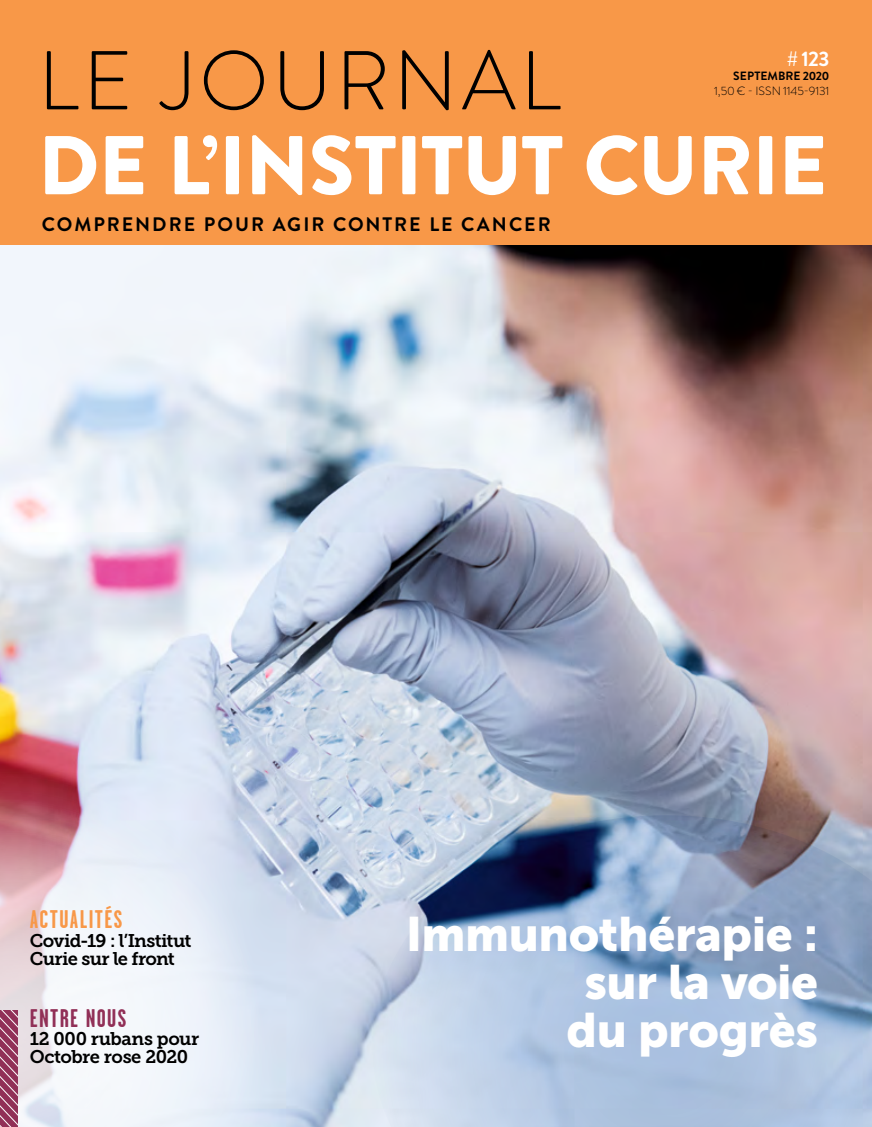
<style>
.page{position:relative;width:872px;height:1127px;background:#fff}
.page>*{position:absolute;margin:0;border:0;box-sizing:border-box;transform-origin:0 0}
.t1{font:900 83.1px "Brandon Grotesque";letter-spacing:-.015em;color:#fff}
.t2{font:300 83.1px "Brandon Grotesque";letter-spacing:.05em;color:#000}
.t3{font:48px/48px "Museo Sans 900";letter-spacing:-.01em;color:#fff;text-align:right}
.t4{font:700 25.5px "Garage Gothic";letter-spacing:.055em;color:#f89848}
.t5{font:700 25.5px "Garage Gothic";letter-spacing:.05em;color:#913057}
.t6{font:700 21px "Brandon Grotesque";color:#fff}
.t7{font:700 19.5px "Brandon Grotesque";letter-spacing:.1em;color:#000}
.t8{font:18.3px/18.3px "Museo Slab 700";letter-spacing:-.03em;color:#000}
.t9{font:300 12px "Brandon Grotesque";letter-spacing:-.01em;color:#000}
.t10{font:700 12px "Brandon Grotesque";letter-spacing:.005em;color:#000}
</style>
<div class="page">
<img style="left:0;top:244px;width:872px;height:883px">
<div style="left:0;top:0;width:872px;height:244px;background:#f89848"></div>
<svg style="left:261px;top:805px;width:7px;height:322px;background:#cfdbec"></svg>
<svg style="left:0;top:765px;width:261px;height:362px"></svg>
<svg style="left:372px;top:815px;width:500px;height:312px;background:#9baeca"></svg>
<svg style="left:0;top:1010px;width:17px;height:117px;background:#a14e6f"></svg>
<h1 class="t2" style="left:38px;top:24px;width:524px">LE JOURNAL</h1>
<h1 class="t1" style="left:38px;top:107px;width:790px">DE L’INSTITUT CURIE</h1>
<p class="t6" style="left:786px;top:44px;width:44px"># 123</p>
<p class="t10" style="left:733px;top:68px;width:98px">SEPTEMBRE 2020</p>
<p class="t9" style="left:714px;top:82px;width:117px">1,50 € - ISSN 1145-9131</p>
<p class="t7" style="left:42px;top:210px;width:510px">COMPRENDRE POUR AGIR CONTRE LE CANCER</p>
<h3 class="t4" style="left:30px;top:904px;width:94px">ACTUALITÉS</h3>
<p class="t8" style="left:30px;top:931px;width:163px">Covid-19 : l’Institut<br>Curie sur le front</p>
<h3 class="t5" style="left:30px;top:1002px;width:98px">ENTRE NOUS</h3>
<p class="t8" style="left:30px;top:1029px;width:171px">12 000 rubans pour<br>Octobre rose 2020</p>
<h2 class="t3" style="left:406px;top:910px;width:414px">Immunothérapie : sur la voie<br>du progrès</h2>
</div>
